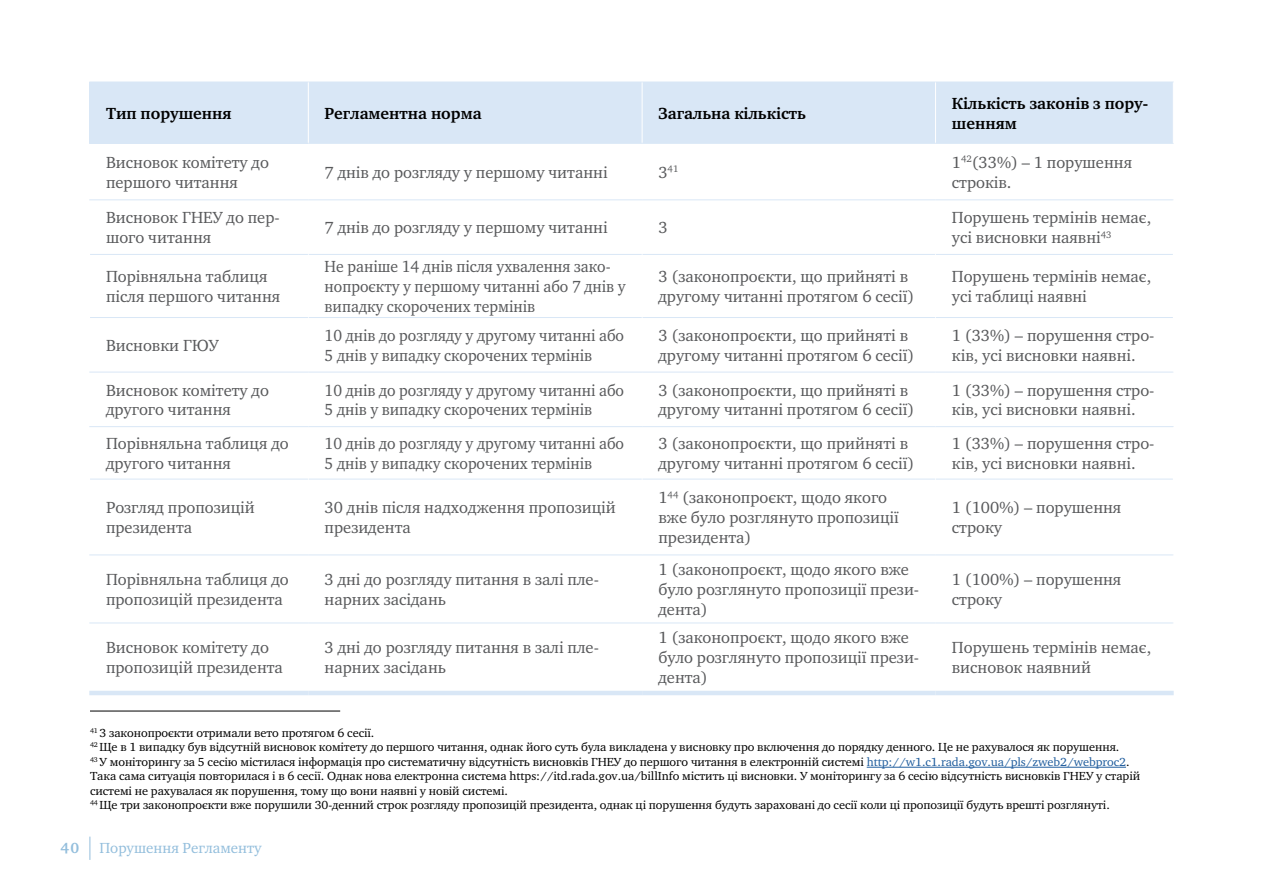
<style>
.page{position:relative;width:1263px;height:893px;background:#fff}
.page>*{position:absolute;margin:0;border:0;box-sizing:border-box;transform-origin:0 0}
.t1{font:16.5px/19.8px "Charter ITC";color:#58595b}
.t2{font:16.5px/19.8px "Charter ITC";color:#58595b;scale:.95 1}
.t3{font:700 16.5px/19.8px "Charter ITC";color:#000}
.t4{font:15px "Charter ITC";color:#93bedc}
.t5{font:700 15px "Charter ITC";color:#93bedc}
.t6{font:12px/14.4px "Charter ITC";letter-spacing:-.005em;color:#000}
.t7{font:9.6px "Charter ITC";color:#58595b}
.s1{font-size:16.5px}
.s2{color:#215e9e}
</style>
<div class="page">
<svg style="left:90px;top:837px;width:1px;height:23px"></svg>
<div style="left:90px;top:82px;width:218px;height:61px;background:#d9e7f6"></div>
<div style="left:309px;top:83px;width:864px;height:60px;background:#d9e7f6"></div>
<hr style="left:89px;top:82px;width:1px;height:61px;background:#d9e7f6">
<hr style="left:308px;top:82px;width:334px;height:1px;background:#d9e7f6">
<hr style="left:642px;top:82px;width:293px;height:1px;background:#d9e7f6">
<hr style="left:935px;top:82px;width:239px;height:1px;background:#d9e7f6">
<hr style="left:308px;top:82px;width:1px;height:61px;background:#fff">
<hr style="left:642px;top:82px;width:1px;height:61px;background:#fff">
<hr style="left:935px;top:82px;width:1px;height:61px;background:#fff">
<hr style="left:89px;top:143px;width:219px;height:1px;background:#d9e7f6">
<hr style="left:90px;top:479px;width:218px;height:1px;background:#d9e7f6">
<hr style="left:89px;top:555px;width:219px;height:1px;background:#d9e7f6">
<hr style="left:308px;top:143px;width:334px;height:1px;background:#d9e7f6">
<hr style="left:309px;top:479px;width:333px;height:1px;background:#d9e7f6">
<hr style="left:308px;top:555px;width:334px;height:1px;background:#d9e7f6">
<hr style="left:642px;top:143px;width:293px;height:1px;background:#d9e7f6">
<hr style="left:642px;top:479px;width:293px;height:1px;background:#d9e7f6">
<hr style="left:642px;top:555px;width:293px;height:1px;background:#d9e7f6">
<hr style="left:935px;top:143px;width:239px;height:1px;background:#d9e7f6">
<hr style="left:936px;top:479px;width:237px;height:1px;background:#d9e7f6">
<hr style="left:935px;top:555px;width:239px;height:1px;background:#d9e7f6">
<hr style="left:89px;top:199px;width:219px;height:1px;background:#d9e7f6">
<hr style="left:90px;top:254px;width:218px;height:1px;background:#d9e7f6">
<hr style="left:90px;top:317px;width:218px;height:1px;background:#d9e7f6">
<hr style="left:89px;top:372px;width:219px;height:1px;background:#d9e7f6">
<hr style="left:308px;top:199px;width:334px;height:1px;background:#d9e7f6">
<hr style="left:309px;top:254px;width:333px;height:1px;background:#d9e7f6">
<hr style="left:309px;top:317px;width:333px;height:1px;background:#d9e7f6">
<hr style="left:308px;top:372px;width:334px;height:1px;background:#d9e7f6">
<hr style="left:642px;top:199px;width:293px;height:1px;background:#d9e7f6">
<hr style="left:642px;top:254px;width:293px;height:1px;background:#d9e7f6">
<hr style="left:642px;top:317px;width:293px;height:1px;background:#d9e7f6">
<hr style="left:642px;top:372px;width:293px;height:1px;background:#d9e7f6">
<hr style="left:935px;top:199px;width:239px;height:1px;background:#d9e7f6">
<hr style="left:936px;top:254px;width:237px;height:1px;background:#d9e7f6">
<hr style="left:936px;top:317px;width:237px;height:1px;background:#d9e7f6">
<hr style="left:935px;top:372px;width:239px;height:1px;background:#d9e7f6">
<hr style="left:89px;top:426px;width:219px;height:1px;background:#d9e7f6">
<hr style="left:308px;top:426px;width:334px;height:1px;background:#d9e7f6">
<hr style="left:642px;top:426px;width:293px;height:1px;background:#d9e7f6">
<hr style="left:935px;top:426px;width:239px;height:1px;background:#d9e7f6">
<hr style="left:89px;top:623px;width:219px;height:1px;background:#d9e7f6">
<hr style="left:308px;top:623px;width:334px;height:1px;background:#d9e7f6">
<hr style="left:642px;top:623px;width:293px;height:1px;background:#d9e7f6">
<hr style="left:935px;top:623px;width:239px;height:1px;background:#d9e7f6">
<hr style="left:1173px;top:372px;width:1px;height:54px;background:#fff">
<hr style="left:1173px;top:555px;width:1px;height:68px;background:#fff">
<hr style="left:1173px;top:623px;width:1px;height:68px;background:#fff">
<hr style="left:89px;top:691px;width:219px;height:4px;background:#d9e7f6">
<hr style="left:308px;top:691px;width:334px;height:4px;background:#d9e7f6">
<hr style="left:642px;top:691px;width:293px;height:4px;background:#d9e7f6">
<hr style="left:935px;top:691px;width:239px;height:4px;background:#d9e7f6">
<hr style="left:1173px;top:82px;width:1px;height:61px;background:#fff">
<hr style="left:867px;top:767px;width:259px;height:1px;background:#215e9e">
<hr style="left:90px;top:711px;width:250px;height:1px;background:#000">
<p class="t3" style="left:106px;top:103px;width:127px">Тип порушення</p>
<p class="t3" style="left:325px;top:103px;width:158px">Регламентна норма</p>
<p class="t3" style="left:658px;top:103px;width:149px">Загальна кількість</p>
<p class="t3" style="left:952px;top:93px;width:198px">Кількість законів з пору&shy;шенням</p>
<p class="t1" style="left:106px;top:152px;width:164px">Висновок комітету до першого читання</p>
<p class="t1" style="left:325px;top:162px;width:284px">7 днів до розгляду у першому читанні</p>
<p class="t7" style="left:658px;top:163px;width:21px"><span class="s1">3</span>41</p>
<p class="t1" style="left:952px;top:152px;width:182px">1<sup>42</sup>(33%) – 1 порушення строків.</p>
<p class="t1" style="left:106px;top:208px;width:175px">Висновок ГНЕУ до пер&shy;шого читання</p>
<p class="t1" style="left:325px;top:218px;width:284px">7 днів до розгляду у першому читанні</p>
<p class="t1" style="left:658px;top:218px;width:11px">3</p>
<p class="t1" style="left:952px;top:208px;width:201px">Порушень термінів немає, усі висновки наявні<sup>43</sup></p>
<p class="t1" style="left:106px;top:267px;width:176px">Порівняльна таблиця після першого читання</p>
<p class="t2" style="left:325px;top:257px;width:318px">Не раніше 14 днів після ухвалення зако&shy;нопроєкту у першому читанні або 7 днів у випадку скорочених термінів</p>
<p class="t1" style="left:658px;top:267px;width:257px">3 (законопроєкти, що прийняті в другому читанні протягом 6 сесії)</p>
<p class="t1" style="left:952px;top:267px;width:201px">Порушень термінів немає, усі таблиці наявні</p>
<p class="t1" style="left:106px;top:335px;width:114px">Висновки ГЮУ</p>
<p class="t2" style="left:325px;top:325px;width:317px">10 днів до розгляду у другому читанні або<br>5 днів у випадку скорочених термінів</p>
<p class="t1" style="left:658px;top:325px;width:257px">3 (законопроєкти, що прийняті в другому читанні протягом 6 сесії)</p>
<p class="t1" style="left:952px;top:325px;width:204px">1 (33%) – порушення стро&shy;ків, усі висновки наявні.</p>
<p class="t1" style="left:106px;top:380px;width:164px">Висновок комітету до другого читання</p>
<p class="t2" style="left:325px;top:380px;width:317px">10 днів до розгляду у другому читанні або<br>5 днів у випадку скорочених термінів</p>
<p class="t1" style="left:658px;top:380px;width:257px">3 (законопроєкти, що прийняті в другому читанні протягом 6 сесії)</p>
<p class="t1" style="left:952px;top:380px;width:204px">1 (33%) – порушення стро&shy;ків, усі висновки наявні.</p>
<p class="t1" style="left:106px;top:433px;width:184px">Порівняльна таблиця до другого читання</p>
<p class="t2" style="left:325px;top:433px;width:317px">10 днів до розгляду у другому читанні або<br>5 днів у випадку скорочених термінів</p>
<p class="t1" style="left:658px;top:433px;width:257px">3 (законопроєкти, що прийняті в другому читанні протягом 6 сесії)</p>
<p class="t1" style="left:952px;top:433px;width:204px">1 (33%) – порушення стро&shy;ків, усі висновки наявні.</p>
<p class="t1" style="left:106px;top:498px;width:150px">Розгляд пропозицій президента</p>
<p class="t1" style="left:325px;top:498px;width:293px">30 днів після надходження пропозицій президента</p>
<p class="t1" style="left:658px;top:488px;width:242px">1<sup>44</sup> (законопроєкт, щодо якого вже було розглянуто пропозиції президента)</p>
<p class="t1" style="left:952px;top:498px;width:171px">1 (100%) – порушення строку</p>
<p class="t1" style="left:106px;top:570px;width:184px">Порівняльна таблиця до пропозицій президента</p>
<p class="t1" style="left:325px;top:570px;width:276px">3 дні до розгляду питання в залі пле&shy;нарних засідань</p>
<p class="t1" style="left:658px;top:560px;width:262px">1 (законопроєкт, щодо якого вже було розглянуто пропозиції прези&shy;дента)</p>
<p class="t1" style="left:952px;top:570px;width:171px">1 (100%) – порушення строку</p>
<p class="t1" style="left:106px;top:638px;width:178px">Висновок комітету до пропозицій президента</p>
<p class="t1" style="left:325px;top:638px;width:276px">3 дні до розгляду питання в залі пле&shy;нарних засідань</p>
<p class="t1" style="left:658px;top:628px;width:262px">1 (законопроєкт, щодо якого вже було розглянуто пропозиції прези&shy;дента)</p>
<p class="t1" style="left:952px;top:638px;width:201px">Порушень термінів немає, висновок наявний</p>
<p class="t6" style="left:90px;top:726px;width:1052px"><sup>41</sup> 3 законопроєкти отримали вето протягом 6 сесії.<br><sup>42</sup> Ще в 1 випадку був відсутній висновок комітету до першого читання, однак його суть була викладена у висновку про включення до порядку денного. Це не рахувалося як порушення.<br><sup>43</sup> У моніторингу за 5 сесію містилася інформація про систематичну відсутність висновків ГНЕУ до першого читання в електронній системі <span class="s2">http://w1.c1.rada.gov.ua/pls/zweb2/webproc2</span>.<br>Така сама ситуація повторилася і в 6 сесії. Однак нова електронна система https://itd.rada.gov.ua/billInfo містить ці висновки. У моніторингу за 6 сесію відсутність висновків ГНЕУ у старій системі не рахувалася як порушення, тому що вони наявні у новій системі.<br><sup>44</sup> Ще три законопроєкти вже порушили 30-денний строк розгляду пропозицій президента, однак ці порушення будуть зараховані до сесії коли ці пропозиції будуть врешті розглянуті.</p>
<p class="t5" style="left:60px;top:839px;width:20px">40</p>
<p class="t4" style="left:99px;top:838px;width:164px">Порушення Регламенту</p>
</div>
